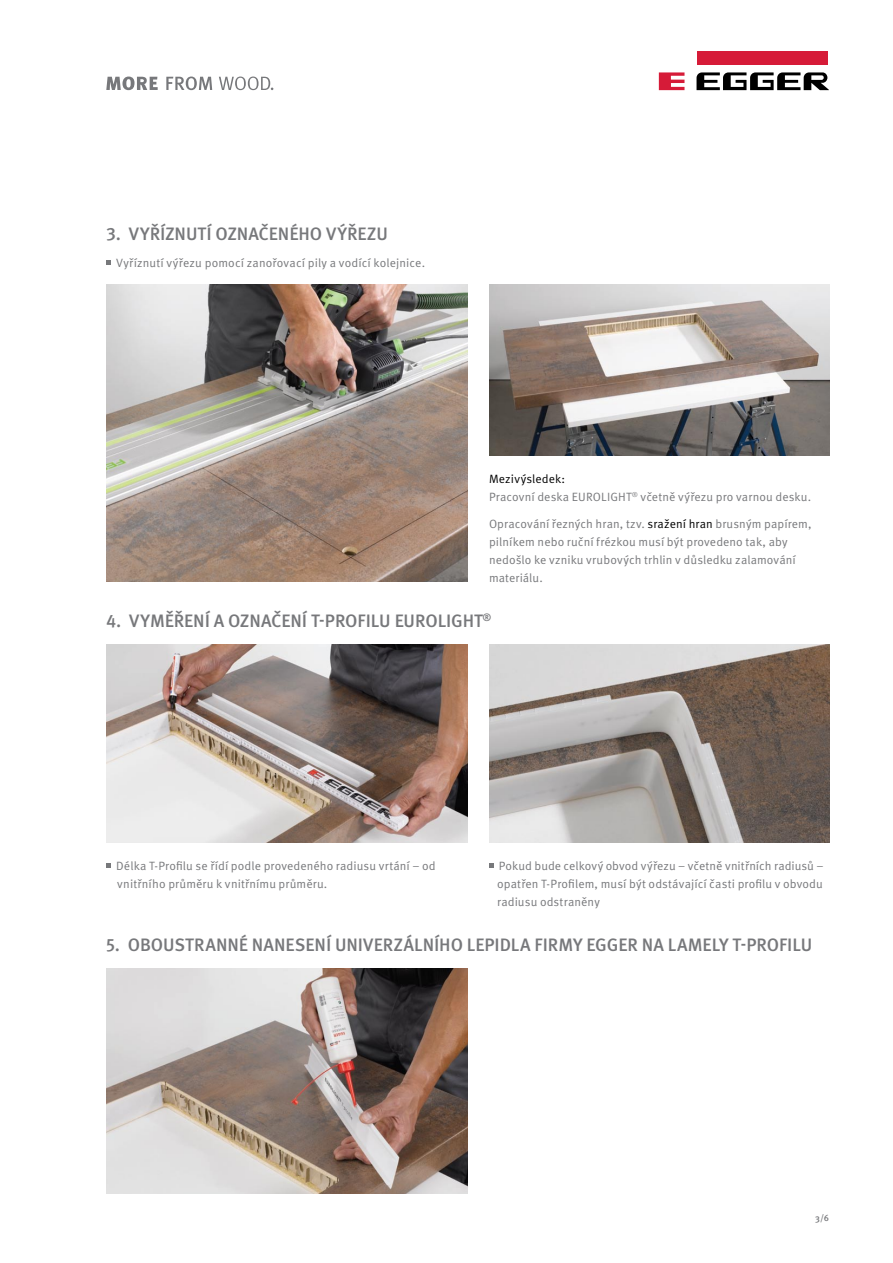
<style>
.page{position:relative;width:893px;height:1263px;background:#fff}
.page>*{position:absolute;margin:0;border:0;box-sizing:border-box;transform-origin:0 0}
.t1{font:500 18px "Meta Pro";letter-spacing:-.005em;color:#77787b}
.t2{font:12px/18px "Meta Pro";letter-spacing:.01em;color:#77787b}
.t3{font:500 9px "Meta Pro";color:#77787b}
.s1{color:#000}
</style>
<div class="page">
<div style="left:696px;top:51px;width:131px;height:13px;background:#d61b38"></div>
<svg style="left:659px;top:72px;width:25px;height:18px"></svg>
<svg style="left:696px;top:72px;width:133px;height:18px"></svg>
<svg style="left:106px;top:77px;width:52px;height:13px"></svg>
<svg style="left:166px;top:77px;width:46px;height:13px"></svg>
<svg style="left:219px;top:77px;width:54px;height:13px"></svg>
<svg style="left:489px;top:863px;width:4px;height:4px"></svg>
<svg style="left:106px;top:863px;width:5px;height:4px"></svg>
<svg style="left:106px;top:260px;width:5px;height:4px"></svg>
<img style="left:106px;top:285px;width:362px;height:297px">
<img style="left:489px;top:285px;width:340px;height:171px">
<img style="left:106px;top:645px;width:362px;height:198px">
<img style="left:489px;top:645px;width:340px;height:198px">
<img style="left:106px;top:969px;width:362px;height:225px">
<h1 class="t1" style="left:106px;top:222px;width:283px">3. VYŘÍZNUTÍ OZNAČENÉHO VÝŘEZU</h1>
<p class="t2" style="left:116px;top:254px;width:310px">Vyříznutí výřezu pomocí zanořovací pily a vodící kolejnice.</p>
<p class="t2" style="left:489px;top:470px;width:324px"><span class="s1">Mezivýsledek:<br></span>Pracovní deska EUROLIGHT<sup>®</sup> včetně výřezu pro varnou desku.</p>
<p class="t2" style="left:489px;top:515px;width:324px">Opracování řezných hran, tzv. <span class="s1">sražení hran</span> brusným papírem, pilníkem nebo ruční frézkou musí být provedeno tak, aby nedošlo ke vzniku vrubových trhlin v důsledku zalamování materiálu.</p>
<h1 class="t1" style="left:106px;top:609px;width:387px">4. VYMĚŘENÍ A OZNAČENÍ T-PROFILU EUROLIGHT<sup>®</sup></h1>
<p class="t2" style="left:497px;top:857px;width:328px;text-align:justify">Pokud bude celkový obvod výřezu – včetně vnitřních radiusů – opatřen T-Profilem, musí být odstávající časti profilu v obvodu radiusu odstraněny</p>
<h1 class="t1" style="left:106px;top:933px;width:708px">5. OBOUSTRANNÉ NANESENÍ UNIVERZÁLNÍHO LEPIDLA FIRMY EGGER NA LAMELY T-PROFILU</h1>
<p class="t2" style="left:116px;top:857px;width:321px">Délka T-Profilu se řídí podle provedeného radiusu vrtání – od vnitřního průměru k vnitřnímu průměru.</p>
<p class="t3" style="left:815px;top:1212px;width:15px">3/6</p>
</div>
